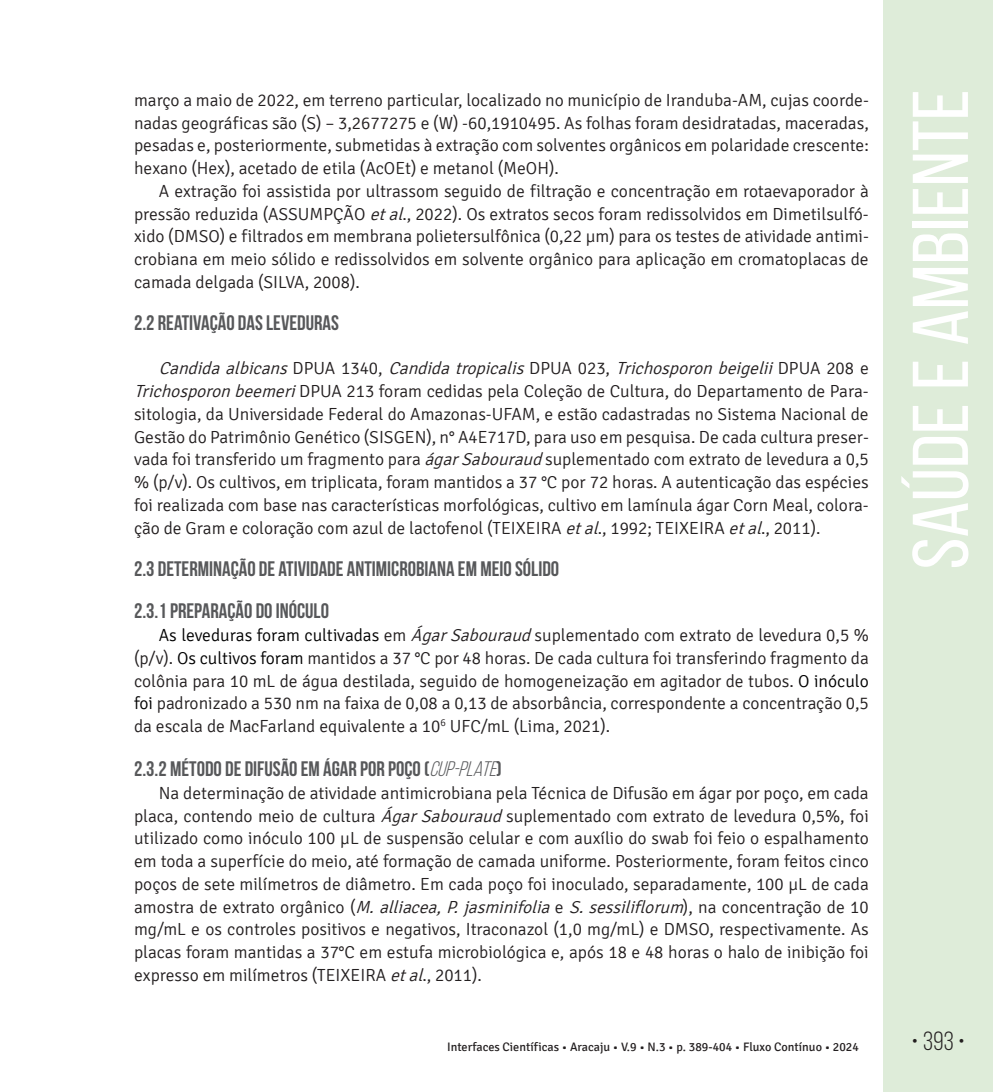
<style>
.page{position:relative;width:993px;height:1092px;background:#fff}
.page>*{position:absolute;margin:0;border:0;box-sizing:border-box;transform-origin:0 0}
.t1{font:78.75px "Bebas Neue";color:#fff;scale:1.09 1}
.t2{font:26.25px "Bebas Neue";color:#231f20}
.t3{font:700 21px/42.4px "Bebas Neue";color:#57585a}
.t4{font:300 17.5px/22.8px "Signika";color:#231f20;text-align:justify}
.t5{font:12.25px "Signika";color:#231f20}
.s1{font-style:italic}
.s2{color:#000001}
.s3{font-weight:400;font-style:italic}
</style>
<div class="page">
<div style="left:883px;top:0;width:109px;height:1091px;background:#deecd9"></div>
<p class="t4" style="left:134px;top:89px;width:736px">março a maio de 2022, em terreno particular, localizado no município de Iranduba-AM, cujas coorde&shy;nadas geográficas são (S) – 3,2677275 e (W) -60,1910495. As folhas foram desidratadas, maceradas, pesadas e, posteriormente, submetidas à extração com solventes orgânicos em polaridade crescente: hexano (Hex), acetado de etila (AcOEt) e metanol (MeOH).</p>
<p class="t4" style="left:134px;top:180px;width:736px;text-indent:25px">A extração foi assistida por ultrassom seguido de filtração e concentração em rotaevaporador à pressão reduzida (ASSUMPÇÃO <span class="s1">etal</span>., 2022). Os extratos secos foram redissolvidos em Dimetilsulfó&shy;xido (DMSO) e filtrados em membrana polietersulfônica (0,22 μm) para os testes de atividade antimi&shy;crobiana em meio sólido e redissolvidos em solvente orgânico para aplicação em cromatoplacas de camada delgada (SILVA, 2008).</p>
<p class="t3" style="left:134px;top:301px;width:206px">2.2 REATIVAÇÃO DAS LEVEDURAS</p>
<p class="t4" style="left:134px;top:357px;width:736px;text-indent:25px"><span class="s1">Candidaalbicans</span>D P U A 1 3 4 0 , <span class="s1">Candidatropicalis</span>D P U A 0 2 3 , <span class="s1">Trichosporonbeigelii</span>D P U A 2 0 8 e <span class="s1">Trichosporonbeemeri</span>DPUA 213 foram cedidas pela Coleção de Cultura, do Departamento de Para&shy;sitologia, da Universidade Federal do Amazonas-UFAM, e estão cadastradas no Sistema Nacional de Gestão do Patrimônio Genético (SISGEN), n° A4E717D, para uso em pesquisa. De cada cultura preser&shy;vada foi transferido um fragmento para <span class="s1">ágarSabouraud</span>suplementado com extrato de levedura a 0,5 % (p/v). Os cultivos, em triplicata, foram mantidos a 37 °C por 72 horas. A autenticação das espécies foi realizada com base nas características morfológicas, cultivo em lamínula ágar Corn Meal, colora&shy;ção de Gram e coloração com azul de lactofenol (TEIXEIRA <span class="s1">etal</span>., 1992; TEIXEIRA <span class="s1">etal</span>., 2011).</p>
<p class="t3" style="left:134px;top:547px;width:426px">2.3 DETERMINAÇÃO DE ATIVIDADE ANTIMICROBIANA EM MEIO SÓLIDO<br>2.3.1 PREPARAÇÃO DO INÓCULO</p>
<p class="t4" style="left:134px;top:624px;width:736px;text-indent:25px"><span class="s2">As leveduras foram cultivadas</span> em <span class="s1">ÁgarSabouraud</span>suplementado com extrato de levedura 0,5 % (p/v). <span class="s2">Os cultivos foram</span> mantidos a 37 °C por 48 horas. De cada cultura foi transferindo fragmento da colônia para 10 mL de água destilada, seguido de homogeneização em agitador de tubos. <span class="s2">O inóculo foi</span> padronizado a 530 nm na faixa de 0,08 a 0,13 de absorbância, correspondente a concentração 0,5 da escala de MacFarland equivalente a 10<sup>6</sup> UFC/mL (Lima, 2021).</p>
<p class="t3" style="left:134px;top:747px;width:369px">2.3.2 MÉTODO DE DIFUSÃO EM ÁGAR POR POÇO (<span class="s3">CUP-PLATE</span>)</p>
<p class="t4" style="left:134px;top:781px;width:736px;text-indent:25px">Na determinação de atividade antimicrobiana pela Técnica de Difusão em ágar por poço, em cada placa, contendo meio de cultura <span class="s1">ÁgarSabouraud</span>suplementado com extrato de levedura 0,5%, foi utilizado como inóculo 100 μL de suspensão celular e com auxílio do swab foi feio o espalhamento em toda a superfície do meio, até formação de camada uniforme. Posteriormente, foram feitos cinco poços de sete milímetros de diâmetro. Em cada poço foi inoculado, separadamente, 100 μL de cada amostra de extrato orgânico (<span class="s1">M.alliacea,P.jasminifolia</span>e <span class="s1">S.sessiliflorum</span>), na concentração de 10 mg/mL e os controles positivos e negativos, Itraconazol (1,0 mg/mL) e DMSO, respectivamente. As placas foram mantidas a 37°C em estufa microbiológica e, após 18 e 48 horas o halo de inibição foi expresso em milímetros (TEIXEIRA <span class="s1">etal</span>., 2011).</p>
<h1 class="t1" style="left:897px;top:569px;width:442px;rotate:-90deg">Saúde e Ambiente</h1>
<p class="t5" style="left:447px;top:1040px;width:413px">Interfaces Científicas • Aracaju • V.9 • N.3 • p. 389-404 • Fluxo Contínuo • 2024</p>
<h2 class="t2" style="left:911px;top:1026px;width:55px">• 393 •</h2>
</div>
